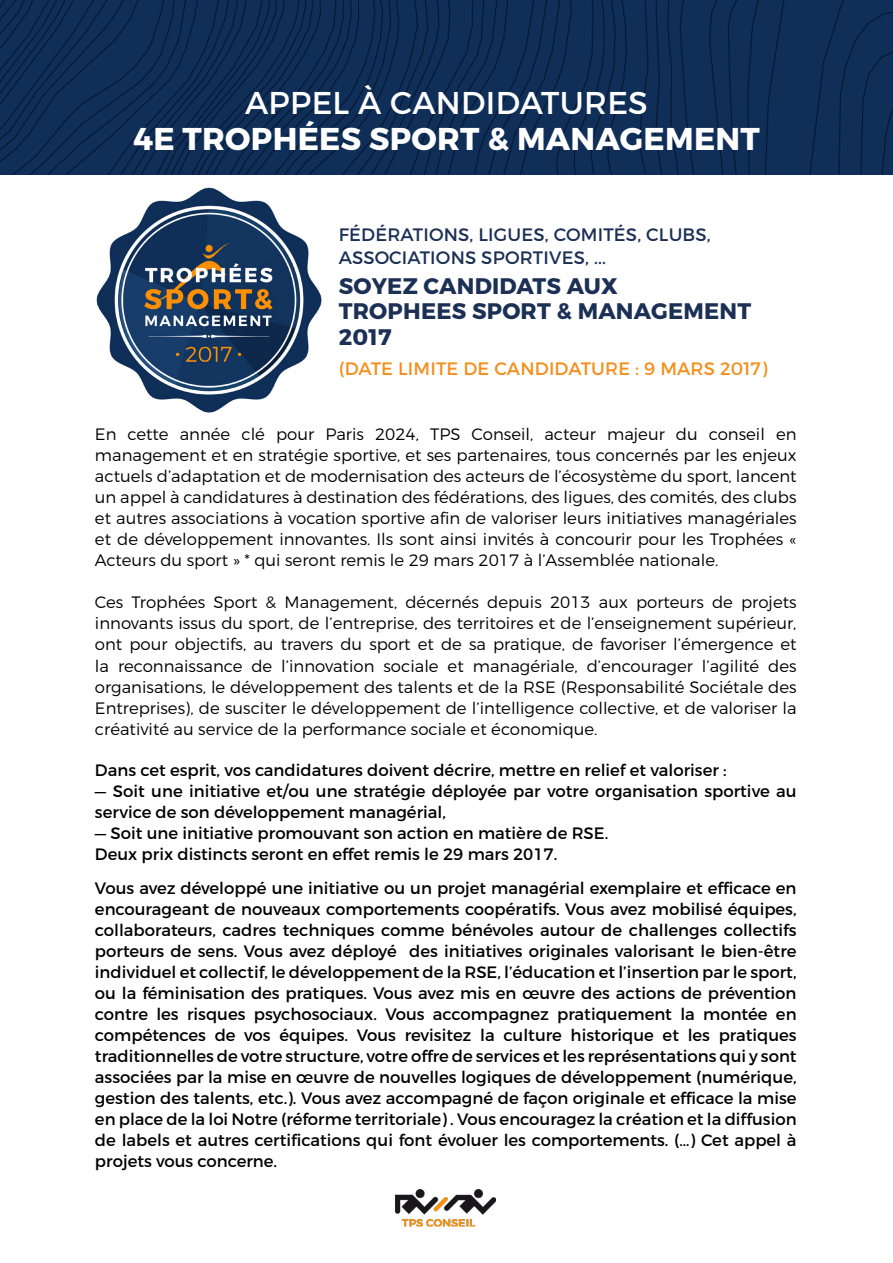
<style>
.page{position:relative;width:893px;height:1263px;background:#fff}
.page>*{position:absolute;margin:0;border:0;box-sizing:border-box;transform-origin:0 0}
.t1{font:700 31.5px "Montserrat";letter-spacing:.01em;color:#fff}
.t2{font:31.5px "Montserrat";letter-spacing:.01em;color:#fff}
.t3{font:700 22.5px/25.5px "Montserrat";letter-spacing:.01em;color:#1c3055}
.t4{font:18px/22.5px "Montserrat";letter-spacing:.01em;color:#1c3055}
.t5{font:18px "Montserrat";letter-spacing:.01em;color:#f38f1c}
.t6{font:16.5px/21px "Montserrat";color:#000}
.t7{font:300 16.5px/21px "Montserrat";color:#000;text-align:justify}
</style>
<div class="page">
<img style="left:0;top:0;width:893px;height:174px">
<img style="left:96px;top:187px;width:226px;height:226px">
<img style="left:395px;top:1189px;width:102px;height:38px">
<h1 class="t2" style="left:245px;top:83px;width:404px">APPEL À CANDIDATURES</h1>
<h1 class="t1" style="left:133px;top:119px;width:628px">4E TROPHÉES SPORT &amp; MANAGEMENT</h1>
<p class="t4" style="left:339px;top:224px;width:373px">FÉDÉRATIONS, LIGUES, COMITÉS, CLUBS,<br>ASSOCIATIONS SPORTIVES, ...</p>
<h2 class="t3" style="left:339px;top:274px;width:414px">SOYEZ CANDIDATS AUX<br>TROPHEES SPORT &amp; MANAGEMENT<br>2017</h2>
<p class="t5" style="left:339px;top:357px;width:430px">(DATE LIMITE DE CANDIDATURE : 9 MARS 2017)</p>
<p class="t7" style="left:95px;top:424px;width:703px">En cette année clé pour Paris 2024, TPS Conseil, acteur majeur du conseil en management et en stratégie sportive, et ses partenaires, tous concernés par les enjeux actuels d’adaptation et de modernisation des acteurs de l’écosystème du sport, lancent un appel à candidatures à destination des fédérations, des ligues, des comités, des clubs et autres associations à vocation sportive afin de valoriser leurs initiatives managériales et de développement innovantes. Ils sont ainsi invités à concourir pour les Trophées « Acteurs du sport » * qui seront remis le 29 mars 2017 à l’Assemblée nationale.</p>
<p class="t7" style="left:95px;top:592px;width:703px">Ces Trophées Sport &amp; Management, décernés depuis 2013 aux porteurs de projets innovants issus du sport, de l’entreprise, des territoires et de l’enseignement supérieur, ont pour objectifs, au travers du sport et de sa pratique, de favoriser l’émergence et la reconnaissance de l’innovation sociale et managériale, d’encourager l’agilité des organisations, le développement des talents et de la RSE (Responsabilité Sociétale des Entreprises), de susciter le développement de l’intelligence collective, et de valoriser la créativité au service de la performance sociale et économique.</p>
<p class="t6" style="left:95px;top:760px;width:633px">Dans cet esprit, vos candidatures doivent décrire, mettre en relief et valoriser :</p>
<p class="t6" style="left:95px;top:781px;width:703px">— Soit une initiative et/ou une stratégie déployée par votre organisation sportive au service de son développement managérial,</p>
<p class="t6" style="left:95px;top:823px;width:515px">— Soit une initiative promouvant son action en matière de RSE.<br>Deux prix distincts seront en effet remis le 29 mars 2017.</p>
<p class="t6" style="left:95px;top:877px;width:703px;text-align:justify">Vous avez développé une initiative ou un projet managérial exemplaire et efficace en encourageant de nouveaux comportements coopératifs. Vous avez mobilisé équipes, collaborateurs, cadres techniques comme bénévoles autour de challenges collectifs porteurs de sens. Vous avez déployé des initiatives originales valorisant le bien-être individuel et collectif, le développement de la RSE, l’éducation et l’insertion par le sport, ou la féminisation des pratiques. Vous avez mis en œuvre des actions de prévention contre les risques psychosociaux. Vous accompagnez pratiquement la montée en compétences de vos équipes. Vous revisitez la culture historique et les pratiques traditionnelles de votre structure, votre offre de services et les représentations qui y sont associées par la mise en œuvre de nouvelles logiques de développement (numérique, gestion des talents, etc.). Vous avez accompagné de façon originale et efficace la mise en place de la loi Notre (réforme territoriale) . Vous encouragez la création et la diffusion de labels et autres certifications qui font évoluer les comportements. (…) Cet appel à projets vous concerne.</p>
</div>
